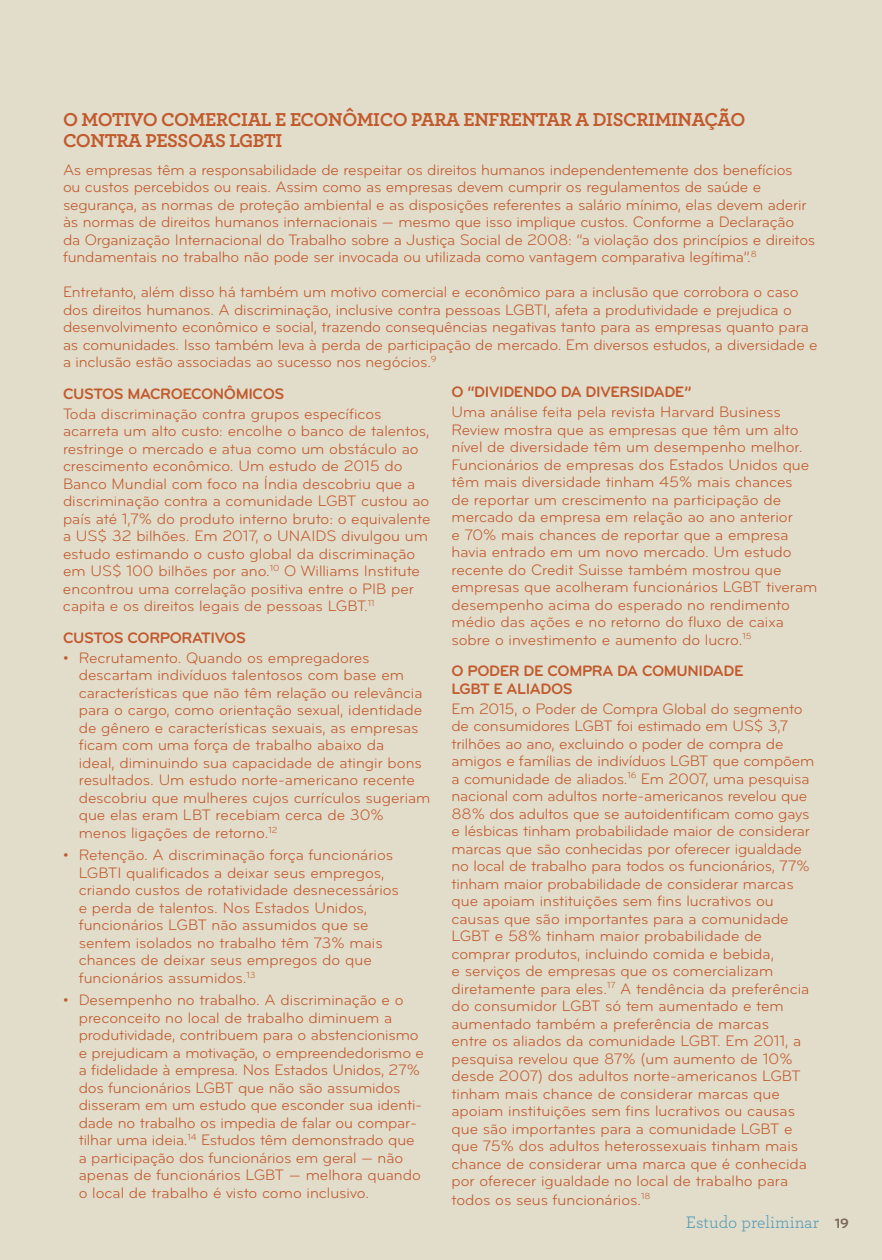
<style>
.page{position:relative;width:882px;height:1260px;background:#e2ddcb}
.page>*{position:absolute;margin:0;border:0;box-sizing:border-box;transform-origin:0 0}
.t1{font:700 19.6px/21px "Archer";letter-spacing:-.02em;color:#c15a2d}
.t2{font:17.5px "Archer";color:#569bb4}
.t3{font:15.75px/17.5px "Bryant Pro";letter-spacing:-.005em;color:#c15a2d}
.t4{font:700 15.75px/17.5px "Bryant Pro";letter-spacing:-.025em;color:#c15a2d}
.s1{font-family:"Bryant Pro";font-weight:700;font-size:14px;color:#786658}
</style>
<div class="page">
<p class="t1" style="left:63px;top:108px;width:684px">O MOTIVO COMERCIAL E ECONÔMICO PARA ENFRENTAR A DISCRIMINAÇÃO<br>CONTRA PESSOAS LGBTI</p>
<p class="t3" style="left:63px;top:161px;width:754px">As empresas têm a responsabilidade de respeitar os direitos humanos independentemente dos benefícios<br>ou custos percebidos ou reais. Assim como as empresas devem cumprir os regulamentos de saúde e segurança, as normas de proteção ambiental e as disposições referentes a salário mínimo, elas devem aderir às normas de direitos humanos internacionais — mesmo que isso implique custos. Conforme a Declaração da Organização Internacional do Trabalho sobre a Justiça Social de 2008: “a violação dos princípios e direitos fundamentais no trabalho não pode ser invocada ou utilizada como vantagem comparativa legítima”.<sup>8</sup></p>
<p class="t3" style="left:63px;top:284px;width:756px">Entretanto, além disso há também um motivo comercial e econômico para a inclusão que corrobora o caso dos direitos humanos. A discriminação, inclusive contra pessoas LGBTI, afeta a produtividade e prejudica o desenvolvimento econômico e social, trazendo consequências negativas tanto para as empresas quanto para as comunidades. Isso também leva à perda de participação de mercado. Em diversos estudos, a diversidade e a inclusão estão associadas ao sucesso nos negócios.<sup>9</sup></p>
<p class="t4" style="left:63px;top:385px;width:223px">CUSTOS MACROECONÔMICOS</p>
<p class="t3" style="left:63px;top:405px;width:369px">Toda discriminação contra grupos específicos acarreta um alto custo: encolhe o banco de talentos, restringe o mercado e atua como um obstáculo ao crescimento econômico. Um estudo de 2015 do Banco Mundial com foco na Índia descobriu que a discriminação contra a comunidade LGBT custou ao país até 1,7% do produto interno bruto: o equivalente a US$ 32 bilhões. Em 2017, o UNAIDS divulgou um estudo estimando o custo global da discriminação em US$ 100 bilhões por ano.<sup>10</sup> O Williams Institute encontrou uma correlação positiva entre o PIB per capita e os direitos legais de pessoas LGBT.<sup>11</sup></p>
<p class="t4" style="left:63px;top:629px;width:184px">CUSTOS CORPORATIVOS</p>
<p class="t3" style="left:79px;top:649px;width:353px;text-indent:-16px">• Recrutamento. Quando os empregadores descartam indivíduos talentosos com base em características que não têm relação ou relevância para o cargo, como orientação sexual, identidade de gênero e características sexuais, as empresas ficam com uma força de trabalho abaixo da<br>ideal, diminuindo sua capacidade de atingir bons resultados. Um estudo norte-americano recente descobriu que mulheres cujos currículos sugeriam que elas eram LBT recebiam cerca de 30% menos ligações de retorno.<sup>12</sup></p>
<p class="t3" style="left:79px;top:847px;width:322px;text-indent:-16px">• Retenção. A discriminação força funcionários LGBTI qualificados a deixar seus empregos, criando custos de rotatividade desnecessários e perda de talentos. Nos Estados Unidos, funcionários LGBT não assumidos que se sentem isolados no trabalho têm 73% mais chances de deixar seus empregos do que funcionários assumidos.<sup>13</sup></p>
<p class="t3" style="left:79px;top:992px;width:347px;text-indent:-16px">• Desempenho no trabalho. A discriminação e o preconceito no local de trabalho diminuem a produtividade, contribuem para o abstencionismo e prejudicam a motivação, o empreendedorismo e a fidelidade à empresa. Nos Estados Unidos, 27% dos funcionários LGBT que não são assumidos disseram em um estudo que esconder sua identi&shy;dade no trabalho os impedia de falar ou compar&shy;tilhar uma ideia.<sup>14</sup> Estudos têm demonstrado que a participação dos funcionários em geral — não apenas de funcionários LGBT — melhora quando o local de trabalho é visto como inclusivo.</p>
<p class="t4" style="left:452px;top:384px;width:241px">O “DIVIDENDO DA DIVERSIDADE”</p>
<p class="t3" style="left:452px;top:404px;width:367px">Uma análise feita pela revista Harvard Business Review mostra que as empresas que têm um alto nível de diversidade têm um desempenho melhor.<br>Funcionários de empresas dos Estados Unidos que têm mais diversidade tinham 45% mais chances<br>de reportar um crescimento na participação de mercado da empresa em relação ao ano anterior<br>e 70% mais chances de reportar que a empresa havia entrado em um novo mercado. Um estudo recente do Credit Suisse também mostrou que empresas que acolheram funcionários LGBT tiveram desempenho acima do esperado no rendimento médio das ações e no retorno do fluxo de caixa sobre o investimento e aumento do lucro.<sup>15</sup></p>
<p class="t4" style="left:452px;top:663px;width:294px">O PODER DE COMPRA DA COMUNIDADE<br>LGBT E ALIADOS</p>
<p class="t3" style="left:451px;top:700px;width:364px">Em 2015, o Poder de Compra Global do segmento de consumidores LGBT foi estimado em US$ 3,7 trilhões ao ano, excluindo o poder de compra de amigos e famílias de indivíduos LGBT que compõem a comunidade de aliados.<sup>16</sup> Em 2007, uma pesquisa nacional com adultos norte-americanos revelou que 88% dos adultos que se autoidentificam como gays e lésbicas tinham probabilidade maior de considerar marcas que são conhecidas por oferecer igualdade no local de trabalho para todos os funcionários, 77% tinham maior probabilidade de considerar marcas que apoiam instituições sem fins lucrativos ou causas que são importantes para a comunidade LGBT e 58% tinham maior probabilidade de comprar produtos, incluindo comida e bebida,<br>e serviços de empresas que os comercializam diretamente para eles.<sup>17</sup> A tendência da preferência do consumidor LGBT só tem aumentado e tem aumentado também a preferência de marcas<br>entre os aliados da comunidade LGBT. Em 2011, a pesquisa revelou que 87% (um aumento de 10% desde 2007) dos adultos norte-americanos LGBT tinham mais chance de considerar marcas que apoiam instituições sem fins lucrativos ou causas que são importantes para a comunidade LGBT e que 75% dos adultos heterossexuais tinham mais chance de considerar uma marca que é conhecida por oferecer igualdade no local de trabalho para todos os seus funcionários.<sup>18</sup></p>
<p class="t2" style="left:686px;top:1210px;width:165px">Estudo preliminar <span class="s1">19</span></p>
</div>
